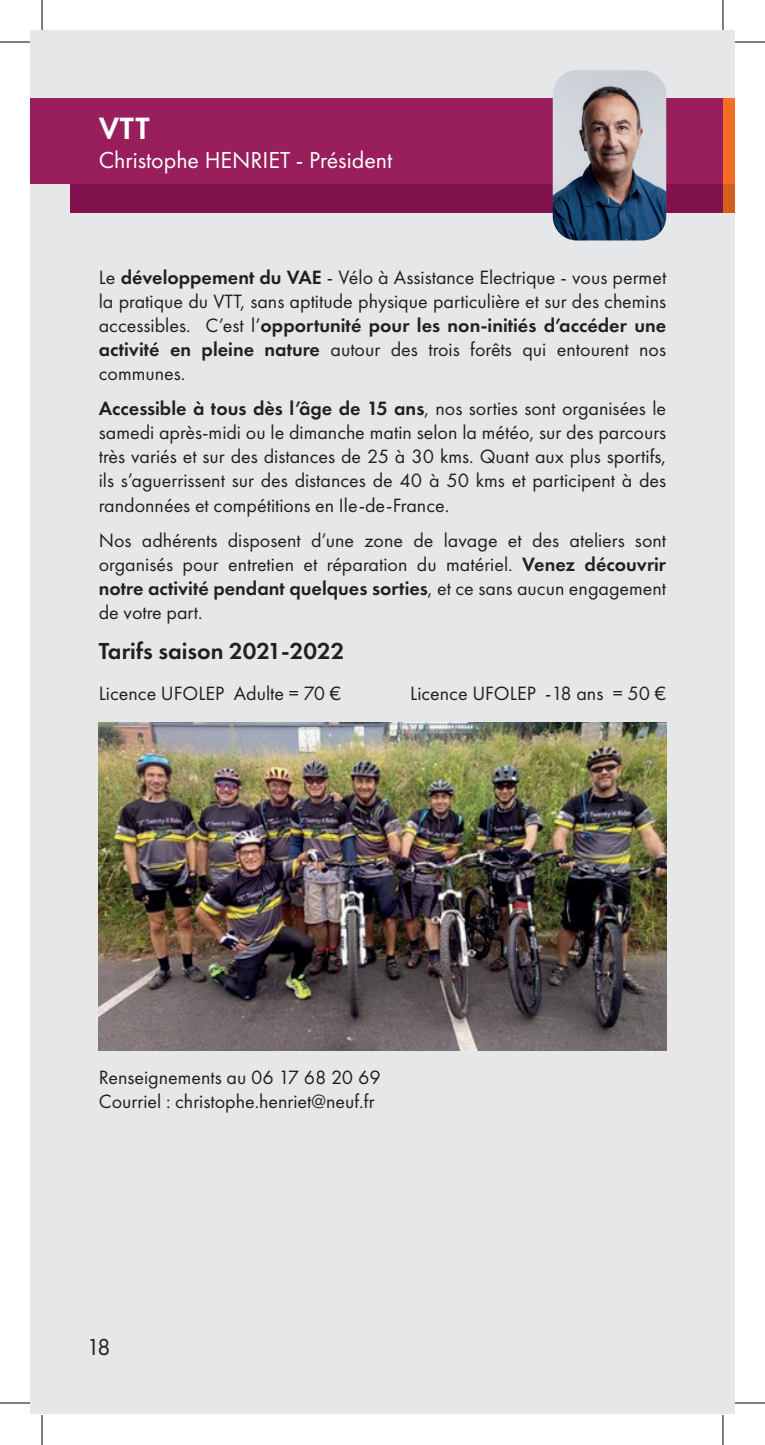
<style>
.page{position:relative;width:765px;height:1445px;background:#fff}
.page>*{position:absolute;margin:0;border:0;box-sizing:border-box;transform-origin:0 0}
.t1{font:600 32px "Futura PT";color:#fff}
.t2{font:24px "Futura PT";color:#fff}
.t3{font:600 24px "Futura PT";color:#231f20}
.t4{font:24px "Futura PT";color:#231f20}
.t5{font:20px/24px "Futura PT";color:#231f20;text-align:justify}
.s1{font-weight:600}
</style>
<div class="page">
<div style="left:31px;top:31px;width:691px;height:1383px;background:#e6e7e9"></div>
<div style="left:722px;top:31px;width:12px;height:1383px;background:#e6e7e9"></div>
<div style="left:70px;top:127px;width:652px;height:85px;background:#82124e"></div>
<div style="left:31px;top:99px;width:691px;height:85px;background:#991e5c"></div>
<img style="left:552px;top:70px;width:114px;height:170px">
<img style="left:99px;top:722px;width:567px;height:328px">
<div style="left:722px;top:127px;width:12px;height:85px;background:#d2601a"></div>
<div style="left:722px;top:99px;width:12px;height:85px;background:#f36e21"></div>
<hr style="left:0;top:42px;width:30px;height:1px;background:#000">
<hr style="left:734px;top:42px;width:30px;height:1px;background:#000">
<hr style="left:0;top:1402px;width:30px;height:1px;background:#000">
<hr style="left:734px;top:1402px;width:30px;height:1px;background:#000">
<hr style="left:42px;top:0;width:1px;height:30px;background:#000">
<hr style="left:42px;top:1415px;width:1px;height:30px;background:#000">
<hr style="left:722px;top:0;width:1px;height:30px;background:#000">
<hr style="left:722px;top:1415px;width:1px;height:30px;background:#000">
<h1 class="t1" style="left:99px;top:108px;width:52px">VTT</h1>
<p class="t2" style="left:99px;top:146px;width:295px">Christophe HENRIET - Président</p>
<p class="t5" style="left:99px;top:265px;width:568px">Le <span class="s1">développement du VAE</span> - Vélo à Assistance Electrique - vous permet la pratique du VTT, sans aptitude physique particulière et sur des chemins accessibles. C’est l’<span class="s1">opportunité pour les non-initiés d’accéder une activité en pleine nature</span> autour des trois forêts qui entourent nos communes.</p>
<p class="t5" style="left:99px;top:397px;width:568px"><span class="s1">Accessible à tous dès l’âge de 15 ans</span>, nos sorties sont organisées le samedi après-midi ou le dimanche matin selon la météo, sur des parcours très variés et sur des distances de 25 à 30 kms. Quant aux plus sportifs, ils s’aguerrissent sur des distances de 40 à 50 kms et participent à des randonnées et compétitions en Ile-de-France.</p>
<p class="t5" style="left:99px;top:528px;width:568px">Nos adhérents disposent d’une zone de lavage et des ateliers sont organisés pour entretien et réparation du matériel. <span class="s1">Venez découvrir notre activité pendant quelques sorties</span>, et ce sans aucun engagement de votre part.</p>
<p class="t3" style="left:99px;top:636px;width:247px">Tarifs saison 2021-2022</p>
<p class="t5" style="left:99px;top:681px;width:244px">Licence UFOLEP Adulte = 70 €</p>
<p class="t5" style="left:410px;top:681px;width:257px">Licence UFOLEP -18 ans = 50 €</p>
<p class="t5" style="left:99px;top:1065px;width:283px">Renseignements au 06 17 68 20 69<br>Courriel : christophe.henriet@neuf.fr</p>
<p class="t4" style="left:87px;top:1333px;width:26px">18</p>
</div>
